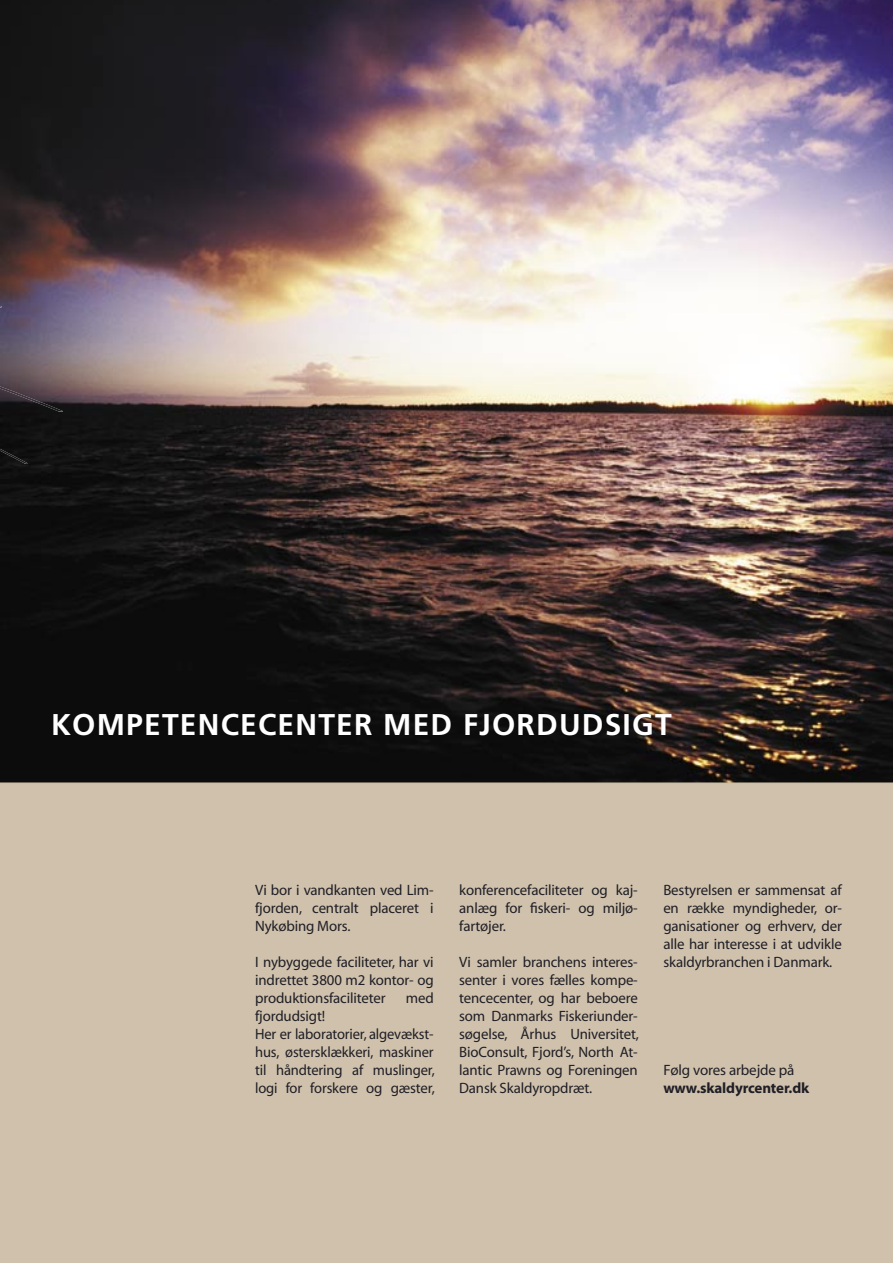
<style>
.page{position:relative;width:893px;height:1263px;background:#fff}
.page>*{position:absolute;margin:0;border:0;box-sizing:border-box;transform-origin:0 0}
.t1{font:700 30px "Frutiger";letter-spacing:.04em;color:#fff}
.t2{font:15px/18px "Myriad";letter-spacing:-.01em;color:#201f26;text-align:justify}
.t3{font:700 15px "Myriad";letter-spacing:-.01em;color:#201f26}
</style>
<div class="page">
<img style="left:0;top:0;width:893px;height:782px">
<div style="left:0;top:783px;width:893px;height:480px;background:#cfc1ac"></div>
<hr style="left:0;top:783px;width:1px;height:480px;background:#c3b39a">
<hr style="left:0;top:1262px;width:893px;height:1px;background:#c3b39a">
<hr style="left:892px;top:783px;width:1px;height:480px;background:#c3b39a">
<hr style="left:0;top:782px;width:893px;height:1px;background:#c3b39a">
<img style="left:0;top:449px;width:28px;height:15px">
<img style="left:0;top:386px;width:63px;height:26px">
<h1 class="t1" style="left:51px;top:707px;width:622px">KOMPETENCECENTER MED FJORDUDSIGT</h1>
<p class="t2" style="left:255px;top:881px;width:180px">Vi bor i vandkanten ved Lim&shy;fjorden, centralt placeret i Nykøbing Mors.</p>
<p class="t2" style="left:255px;top:953px;width:180px">I nybyggede faciliteter, har vi indrettet 3800 m2 kontor- og produktionsfaciliteter</p>
<p class="t2" style="left:406px;top:989px;width:29px">med</p>
<p class="t2" style="left:255px;top:1007px;width:181px;text-align:left">fjordudsigt!<br>Her er laboratorier, algevækst&shy;hus, østersklækkeri, maskiner til håndtering af muslinger, logi for forskere og gæster,</p>
<p class="t2" style="left:459px;top:881px;width:180px">konferencefaciliteter og kaj&shy;anlæg for fiskeri- og miljø&shy;fartøjer.</p>
<p class="t2" style="left:459px;top:953px;width:181px">Vi samler branchens interes&shy;senter i vores fælles kompe&shy;tencecenter, og har beboere som Danmarks Fiskeriunder&shy;søgelse, Århus Universitet, BioConsult, Fjord’s, North At&shy;lantic Prawns og Foreningen Dansk Skaldyropdræt.</p>
<p class="t2" style="left:663px;top:881px;width:180px">Bestyrelsen er sammensat af en række myndigheder, or&shy;ganisationer og erhverv, der alle har interesse i at udvikle skaldyrbranchen i Danmark.</p>
<p class="t2" style="left:663px;top:1061px;width:133px">Følg vores arbejde på</p>
<p class="t3" style="left:663px;top:1080px;width:147px">www.skaldyrcenter.dk</p>
</div>
